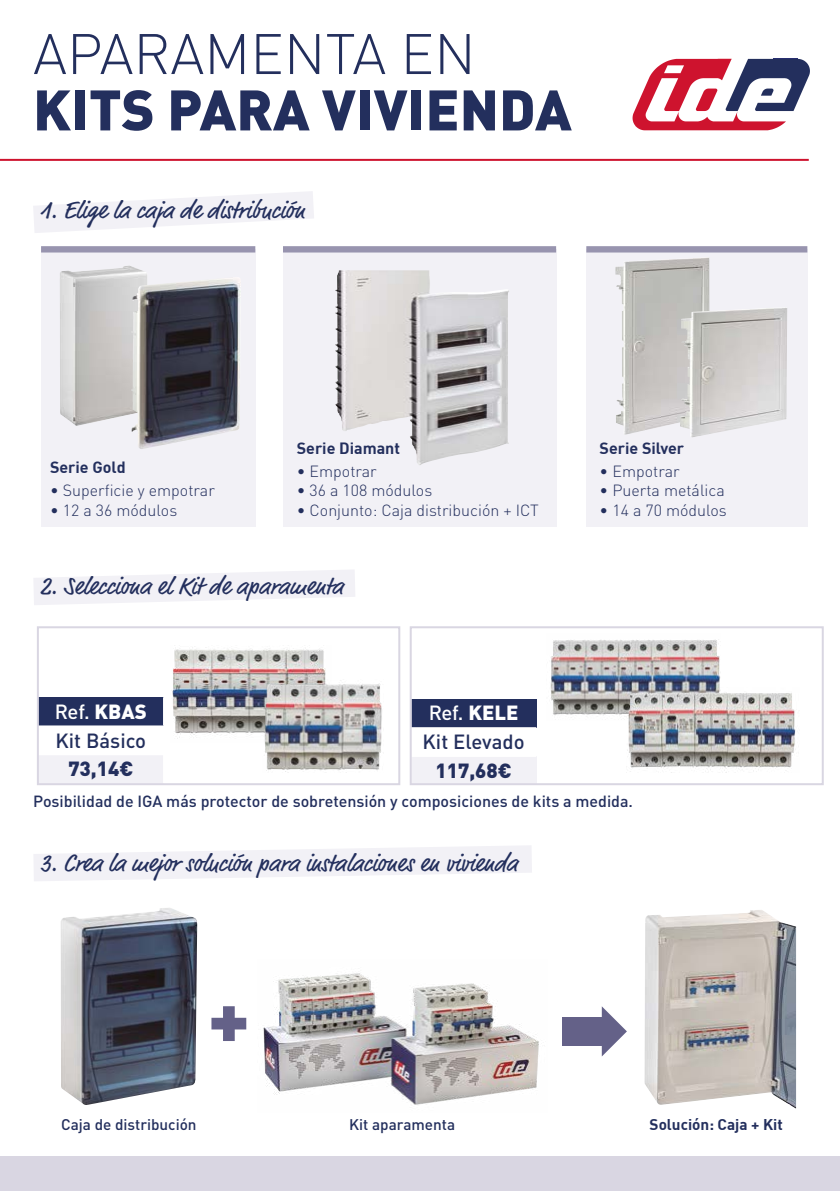
<style>
.page{position:relative;width:840px;height:1191px;background:#fff}
.page>*{position:absolute;margin:0;border:0;box-sizing:border-box;transform-origin:0 0}
.t1{font:900 56.2px "DIN Pro";color:#232f5d}
.t2{font:300 56.2px "DIN Pro";color:#232f5d}
.t3{font:24.6px "Market Pro";color:#232f5d}
.t4{font:500 20.2px/28.8px "DIN Pro";color:#232f5d}
.t5{font:900 20.2px "DIN Pro";color:#232f5d}
.t6{font:300 16px "DIN Pro";color:#232f5d}
.t7{font:500 16px "DIN Pro";color:#232f5d}
.t8{font:700 16px "DIN";color:#232f5d}
.t9{font:500 15.2px "DIN Pro";color:#232f5d}
.t10{font:700 15.2px "DIN";color:#232f5d}
.s1{color:#fff}
.s2{font-weight:900;color:#fff}
</style>
<div class="page">
<svg style="left:632px;top:59px;width:177px;height:71px"></svg>
<hr style="left:0;top:159px;width:808px;height:2px;background:#ce132e">
<div style="left:41px;top:249px;width:214px;height:278px;background:#f2f1f6"></div>
<svg style="left:283px;top:252px;width:273px;height:275px;fill:#f2f1f6"></svg>
<div style="left:586px;top:249px;width:220px;height:278px;background:#f2f1f6"></div>
<svg style="left:33px;top:191px;width:281px;height:42px"></svg>
<svg style="left:34px;top:570px;width:321px;height:35px"></svg>
<svg style="left:34px;top:846px;width:497px;height:35px"></svg>
<div style="left:41px;top:246px;width:214px;height:6px;background:#9894af"></div>
<div style="left:283px;top:246px;width:273px;height:6px;background:#9894af"></div>
<div style="left:586px;top:246px;width:220px;height:6px;background:#9894af"></div>
<img style="left:60px;top:265px;width:87px;height:161px">
<img style="left:335px;top:270px;width:83px;height:194px">
<img style="left:615px;top:257px;width:94px;height:178px">
<img style="left:679px;top:307px;width:107px;height:130px">
<svg style="left:211px;top:1006px;width:35px;height:35px"></svg>
<img style="left:61px;top:908px;width:136px;height:197px">
<div style="left:561px;top:1017px;width:41px;height:28px;background:#646188"></div>
<svg style="left:601px;top:1006px;width:25px;height:50px"></svg>
<img style="left:644px;top:910px;width:151px;height:198px">
<img style="left:263px;top:973px;width:276px;height:132px">
<img style="left:131px;top:277px;width:109px;height:172px">
<div style="left:38px;top:697px;width:125px;height:29px;background:#232f5d"></div>
<div style="left:38px;top:754px;width:125px;height:29px;background:#f2f1f6"></div>
<hr style="left:38px;top:725px;width:126px;height:1px;background:#fff">
<hr style="left:38px;top:754px;width:126px;height:1px;background:#fff">
<div style="left:410px;top:699px;width:126px;height:28px;background:#232f5d"></div>
<div style="left:410px;top:756px;width:126px;height:29px;background:#f2f1f6"></div>
<hr style="left:410px;top:756px;width:126px;height:1px;background:#fff">
<img style="left:172px;top:647px;width:154px;height:92px">
<img style="left:262px;top:679px;width:120px;height:93px">
<div style="left:37px;top:626px;width:363px;height:159px;border:2px solid #d9d6e2"></div>
<div style="left:409px;top:626px;width:414px;height:159px;border:2px solid #d9d6e2"></div>
<img style="left:550px;top:639px;width:170px;height:76px">
<img style="left:625px;top:688px;width:171px;height:84px">
<div style="left:0;top:1157px;width:839px;height:34px;background:#d9d6e2"></div>
<h1 class="t2" style="left:33px;top:10px;width:444px">APARAMENTA EN</h1>
<h1 class="t1" style="left:33px;top:62px;width:540px">KITS PARA VIVIENDA</h1>
<h2 class="t3" style="left:40px;top:194px;width:266px">1. Elige la caja de distribución</h2>
<p class="t8" style="left:50px;top:456px;width:77px">Serie Gold</p>
<p class="t6" style="left:50px;top:478px;width:166px">• Superficie y empotrar</p>
<p class="t6" style="left:50px;top:497px;width:129px">• 12 a 36 módulos</p>
<p class="t8" style="left:296px;top:437px;width:105px">Serie Diamant</p>
<p class="t6" style="left:296px;top:459px;width:82px">• Empotrar</p>
<p class="t6" style="left:296px;top:478px;width:137px">• 36 a 108 módulos</p>
<p class="t6" style="left:296px;top:497px;width:243px">• Conjunto: Caja distribución + ICT</p>
<h2 class="t3" style="left:40px;top:569px;width:304px">2. Selecciona el Kit de aparamenta</h2>
<p class="t8" style="left:599px;top:437px;width:86px">Serie Silver</p>
<p class="t6" style="left:599px;top:459px;width:82px">• Empotrar</p>
<p class="t6" style="left:599px;top:478px;width:127px">• Puerta metálica</p>
<p class="t6" style="left:599px;top:497px;width:129px">• 14 a 70 módulos</p>
<p class="t4" style="left:55px;top:695px;width:93px"><span class="s1">Ref.</span> <span class="s2">KBAS<br></span>Kit Básico</p>
<p class="t5" style="left:68px;top:751px;width:66px">73,14€</p>
<p class="t4" style="left:422px;top:696px;width:103px;text-align:center"><span class="s1">Ref.</span> <span class="s2">KELE<br></span>Kit Elevado</p>
<p class="t5" style="left:435px;top:753px;width:78px">117,68€</p>
<p class="t7" style="left:33px;top:788px;width:601px">Posibilidad de IGA más protector de sobretensión y composiciones de kits a medida.</p>
<h2 class="t3" style="left:40px;top:846px;width:478px">3. Crea la mejor solución para instalaciones en vivienda</h2>
<p class="t9" style="left:61px;top:1111px;width:137px">Caja de distribución</p>
<p class="t9" style="left:349px;top:1111px;width:107px">Kit aparamenta</p>
<p class="t10" style="left:649px;top:1114px;width:135px">Solución: Caja + Kit</p>
</div>
